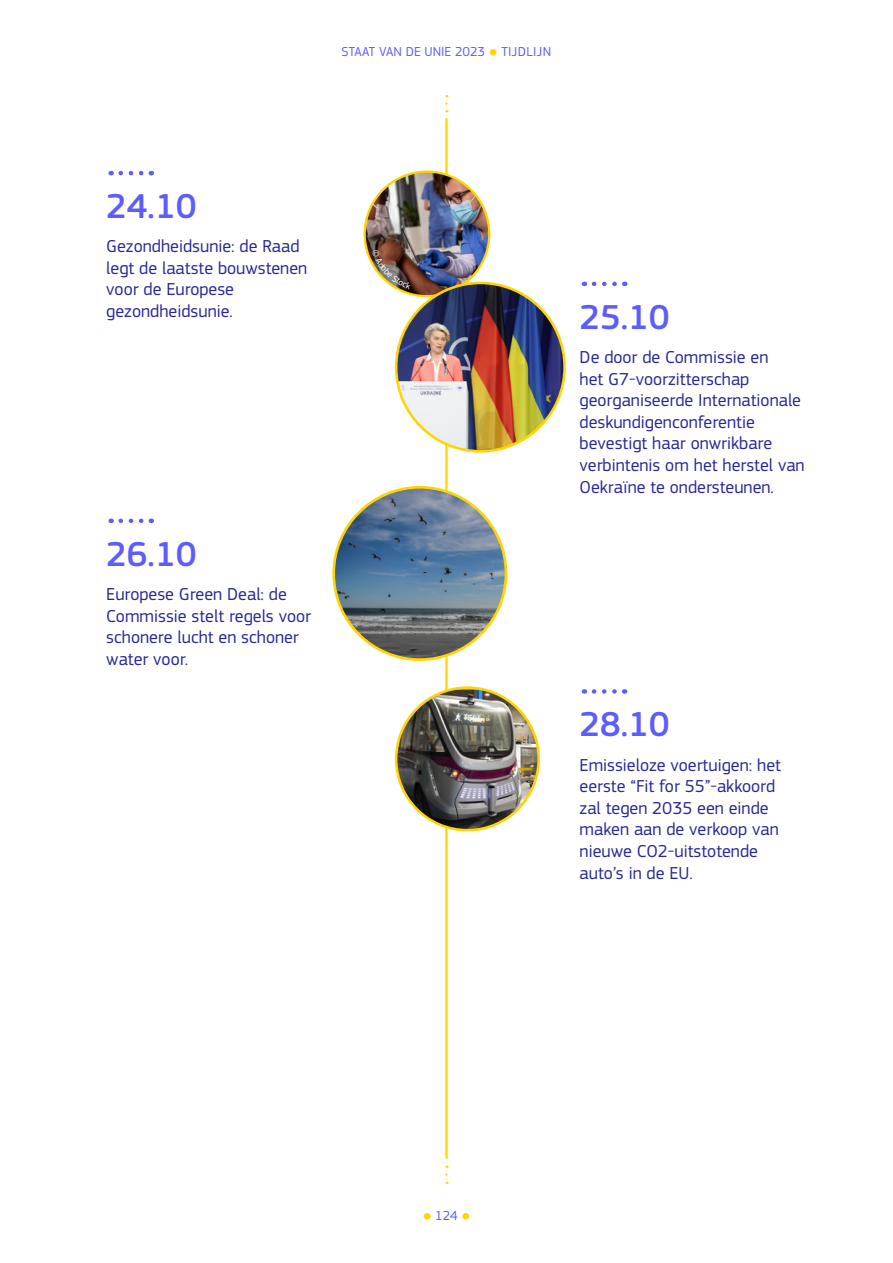
<style>
.page{position:relative;width:893px;height:1263px;background:#fff}
.page>*{position:absolute;margin:0;border:0;box-sizing:border-box;transform-origin:0 0}
.Date__h3__violet{font:500 36px "EC Square Sans Pro";color:#5d5dfd}
.Body_text_blue{font:18px/21.6px "EC Square Sans Pro";color:#282896}
.t1{font:13.5px "EC Square Sans Pro";color:#5d5dfd}
.s1{font-size:10.5px;color:#ffd500}
</style>
<div class="page">
<hr style="left:445px;top:119px;width:3px;height:1039px;background:#ffd500">
<svg style="left:445px;top:1165px;width:3px;height:10px"></svg>
<svg style="left:445px;top:95px;width:3px;height:9px"></svg>
<img style="left:365px;top:172px;width:124px;height:124px;border-radius:62px">
<img style="left:396px;top:283px;width:169px;height:168px;border-radius:84px">
<img style="left:334px;top:487px;width:172px;height:173px;border-radius:86px">
<img style="left:396px;top:690px;width:143px;height:140px">
<div style="left:395px;top:686px;width:145px;height:145px;border:3px solid #ffd500;border-radius:50%"></div>
<svg style="left:121px;top:171px;width:31px;height:4px"></svg>
<svg style="left:594px;top:282px;width:31px;height:4px"></svg>
<svg style="left:121px;top:518px;width:31px;height:5px"></svg>
<svg style="left:594px;top:689px;width:31px;height:5px"></svg>
<svg style="left:372px;top:249px;width:39px;height:40px;background:#856c59"></svg>
<p class="t1" style="left:342px;top:44px;width:211px">STAAT VAN DE UNIE 2023 <span class="s1">●</span> TIJDLIJN</p>
<h3 class="Date__h3__violet" style="left:106px;top:185px;width:92px">24.10</h3>
<p class="Body_text_blue" style="left:106px;top:236px;width:202px">Gezondheidsunie: de Raad legt de laatste bouwstenen voor de Europese gezondheidsunie.</p>
<h3 class="Date__h3__violet" style="left:106px;top:533px;width:92px">26.10</h3>
<p class="Body_text_blue" style="left:106px;top:583px;width:206px">Europese Green Deal: de<br>Commissie stelt regels voor schonere lucht en schoner water voor.</p>
<h3 class="Date__h3__violet" style="left:580px;top:296px;width:92px">25.10</h3>
<p class="Body_text_blue" style="left:580px;top:346px;width:227px">De door de Commissie en<br>het G7-voorzitterschap georganiseerde Internationale deskundigenconferentie bevestigt haar onwrikbare verbintenis om het herstel van<br>Oekraïne te ondersteunen.</p>
<h3 class="Date__h3__violet" style="left:580px;top:703px;width:92px">28.10</h3>
<p class="Body_text_blue" style="left:580px;top:754px;width:203px">Emissieloze voertuigen: het eerste “Fit for 55”-akkoord zal tegen 2035 een einde maken aan de verkoop van nieuwe CO2-uitstotende auto’s in de EU.</p>
<p class="t1" style="left:423px;top:1207px;width:49px"><span class="s1">●</span> 124 <span class="s1">●</span></p>
</div>
